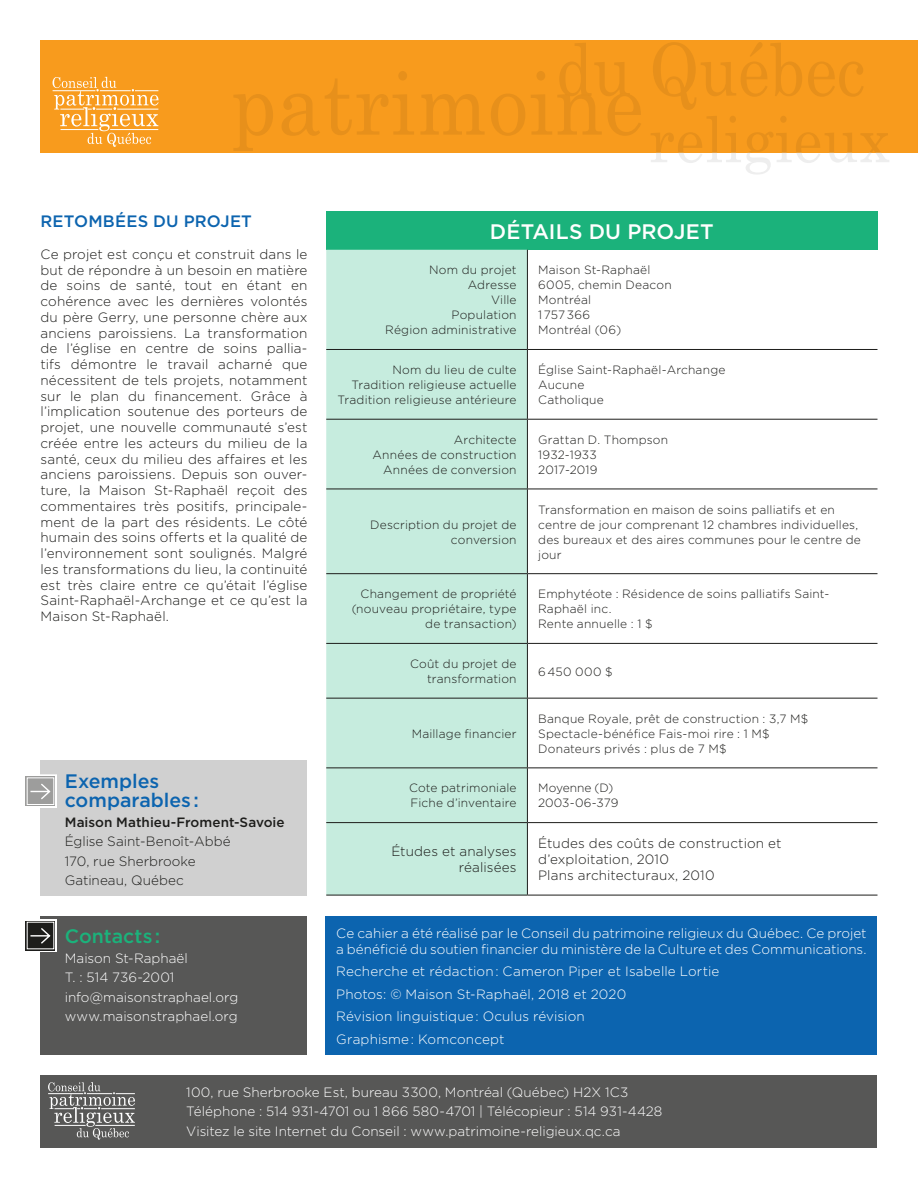
<style>
.page{position:relative;width:918px;height:1188px;background:#fff}
.page>*{position:absolute;margin:0;border:0;box-sizing:border-box;transform-origin:0 0}
._04_Intertitre{font:500 21px "Gotham";letter-spacing:.005em;color:#fff}
._03_Txt_Base{font:500 19.5px/19.5px "Gotham";color:#0c64af}
._03_Txt_Base-2{font:500 19.5px "Gotham";color:#1bb27b}
._04_Intertitre-2{font:500 16.5px "Gotham";letter-spacing:.01em;color:#0c64af}
._03_Txt_Base-3{font:300 13.5px/15.8px "Gotham";letter-spacing:.005em;color:#1d1d1b;text-align:justify}
._03_Txt_Base-4{font:300 13.5px/15.8px "Gotham";letter-spacing:.005em;color:#fff}
._03_Txt_Base-5{font:500 13.5px "Gotham";color:#1d1d1b}
._03_Txt_Base-6{font:300 12px/15px "Gotham";letter-spacing:.015em;color:#1d1d1b}
</style>
<div class="page">
<div style="left:40px;top:40px;width:878px;height:113px;background:#f89b1d"></div>
<svg style="left:651px;top:116px;width:238px;height:58px"></svg>
<svg style="left:234px;top:94px;width:39px;height:57px"></svg>
<svg style="left:282px;top:71px;width:132px;height:65px"></svg>
<svg style="left:421px;top:94px;width:64px;height:41px"></svg>
<svg style="left:491px;top:94px;width:34px;height:42px"></svg>
<svg style="left:531px;top:43px;width:110px;height:93px"></svg>
<svg style="left:653px;top:42px;width:149px;height:68px"></svg>
<svg style="left:808px;top:62px;width:55px;height:35px"></svg>
<svg style="left:53px;top:77px;width:106px;height:70px"></svg>
<div style="left:326px;top:212px;width:552px;height:38px;background:#1bb27b"></div>
<div style="left:326px;top:250px;width:201px;height:645px;background:#c6ecde"></div>
<hr style="left:326px;top:349px;width:201px;height:1px;background:#1d1d1b">
<hr style="left:527px;top:349px;width:350px;height:1px;background:#1d1d1b">
<hr style="left:326px;top:419px;width:201px;height:1px;background:#1d1d1b">
<hr style="left:527px;top:419px;width:350px;height:1px;background:#1d1d1b">
<hr style="left:326px;top:489px;width:201px;height:1px;background:#1d1d1b">
<hr style="left:527px;top:489px;width:350px;height:1px;background:#1d1d1b">
<hr style="left:326px;top:573px;width:201px;height:1px;background:#1d1d1b">
<hr style="left:527px;top:573px;width:350px;height:1px;background:#1d1d1b">
<hr style="left:326px;top:643px;width:201px;height:1px;background:#1d1d1b">
<hr style="left:527px;top:643px;width:350px;height:1px;background:#1d1d1b">
<hr style="left:326px;top:698px;width:201px;height:1px;background:#1d1d1b">
<hr style="left:527px;top:698px;width:350px;height:1px;background:#1d1d1b">
<hr style="left:326px;top:767px;width:201px;height:1px;background:#1d1d1b">
<hr style="left:527px;top:767px;width:350px;height:1px;background:#1d1d1b">
<hr style="left:527px;top:250px;width:1px;height:99px;background:#1d1d1b">
<hr style="left:527px;top:350px;width:1px;height:69px;background:#1d1d1b">
<hr style="left:527px;top:420px;width:1px;height:69px;background:#1d1d1b">
<hr style="left:527px;top:489px;width:1px;height:84px;background:#1d1d1b">
<hr style="left:527px;top:574px;width:1px;height:69px;background:#1d1d1b">
<hr style="left:527px;top:644px;width:1px;height:54px;background:#1d1d1b">
<hr style="left:527px;top:699px;width:1px;height:68px;background:#1d1d1b">
<hr style="left:527px;top:768px;width:1px;height:54px;background:#1d1d1b">
<hr style="left:527px;top:823px;width:1px;height:72px;background:#1d1d1b">
<hr style="left:326px;top:822px;width:201px;height:1px;background:#1d1d1b">
<hr style="left:527px;top:822px;width:350px;height:1px;background:#1d1d1b">
<hr style="left:326px;top:895px;width:201px;height:1px;background:#1d1d1b">
<hr style="left:527px;top:895px;width:350px;height:1px;background:#1d1d1b">
<div style="left:326px;top:916px;width:552px;height:139px;background:#0c64af"></div>
<div style="left:40px;top:1075px;width:838px;height:73px;background:#575756"></div>
<div style="left:40px;top:916px;width:268px;height:139px;background:#575756"></div>
<div style="left:40px;top:761px;width:268px;height:135px;background:#d0d0d0"></div>
<svg style="left:48px;top:1082px;width:87px;height:58px"></svg>
<svg style="left:25px;top:775px;width:32px;height:33px"></svg>
<svg style="left:25px;top:919px;width:32px;height:33px"></svg>
<p class="_04_Intertitre-2" style="left:40px;top:212px;width:213px">RETOMBÉES DU PROJET</p>
<p class="_03_Txt_Base-3" style="left:40px;top:246px;width:269px">Ce projet est conçu et construit dans le but de répondre à un besoin en matière de soins de santé, tout en étant en cohérence avec les dernières volontés du père Gerry, une personne chère aux anciens paroissiens. La transformation de l’église en centre de soins pallia&shy;tifs démontre le travail acharné que nécessitent de tels projets, notamment sur le plan du financement. Grâce à l’implication soutenue des porteurs de projet, une nouvelle communauté s’est créée entre les acteurs du milieu de la santé, ceux du milieu des affaires et les anciens paroissiens. Depuis son ouver&shy;ture, la Maison St-Raphaël reçoit des commentaires très positifs, principale&shy;ment de la part des résidents. Le côté humain des soins offerts et la qualité de l’environnement sont soulignés. Malgré les transformations du lieu, la continuité est très claire entre ce qu’était l’église Saint-Raphaël-Archange et ce qu’est la Maison St-Raphaël.</p>
<p class="_03_Txt_Base" style="left:65px;top:771px;width:136px">Exemples comparables:</p>
<p class="_03_Txt_Base-5" style="left:65px;top:814px;width:221px">Maison Mathieu-Froment-Savoie</p>
<p class="_03_Txt_Base-3" style="left:65px;top:833px;width:167px">Église Saint-Benoît-Abbé</p>
<p class="_03_Txt_Base-3" style="left:65px;top:853px;width:132px">170, rue Sherbrooke</p>
<p class="_03_Txt_Base-3" style="left:65px;top:872px;width:120px">Gatineau, Québec</p>
<p class="_03_Txt_Base-2" style="left:65px;top:925px;width:97px">Contacts:</p>
<p class="_03_Txt_Base-4" style="left:65px;top:950px;width:125px">Maison St-Raphaël</p>
<p class="_03_Txt_Base-4" style="left:65px;top:967px;width:175px;line-height:19.5px">T. : 514 736-2001 info@maisonstraphael.org</p>
<p class="_03_Txt_Base-4" style="left:65px;top:1008px;width:174px">www.maisonstraphael.org</p>
<p class="_04_Intertitre" style="left:490px;top:219px;width:225px">DÉTAILS DU PROJET</p>
<p class="_03_Txt_Base-6" style="left:429px;top:262px;width:89px">Nom du projet</p>
<p class="_03_Txt_Base-6" style="left:468px;top:277px;width:50px">Adresse</p>
<p class="_03_Txt_Base-6" style="left:491px;top:292px;width:27px">Ville</p>
<p class="_03_Txt_Base-6" style="left:452px;top:307px;width:66px">Population</p>
<p class="_03_Txt_Base-6" style="left:385px;top:322px;width:133px">Région administrative</p>
<p class="_03_Txt_Base-6" style="left:538px;top:262px;width:114px">Maison St-Raphaël</p>
<p class="_03_Txt_Base-6" style="left:538px;top:277px;width:135px">6005, chemin Deacon</p>
<p class="_03_Txt_Base-6" style="left:538px;top:292px;width:54px">Montréal</p>
<p class="_03_Txt_Base-6" style="left:538px;top:307px;width:53px">1757366</p>
<p class="_03_Txt_Base-6" style="left:538px;top:322px;width:85px">Montréal (06)</p>
<p class="_03_Txt_Base-6" style="left:392px;top:362px;width:126px">Nom du lieu de culte</p>
<p class="_03_Txt_Base-6" style="left:352px;top:377px;width:167px">Tradition religieuse actuelle</p>
<p class="_03_Txt_Base-6" style="left:338px;top:392px;width:180px">Tradition religieuse antérieure</p>
<p class="_03_Txt_Base-6" style="left:454px;top:432px;width:64px">Architecte</p>
<p class="_03_Txt_Base-6" style="left:373px;top:447px;width:146px">Années de construction</p>
<p class="_03_Txt_Base-6" style="left:383px;top:462px;width:135px">Années de conversion</p>
<p class="_03_Txt_Base-6" style="left:370px;top:517px;width:148px;text-align:right">Description du projet de conversion</p>
<p class="_03_Txt_Base-6" style="left:538px;top:362px;width:189px">Église Saint-Raphaël-Archange<br>Aucune</p>
<p class="_03_Txt_Base-6" style="left:538px;top:392px;width:67px">Catholique</p>
<p class="_03_Txt_Base-6" style="left:538px;top:432px;width:131px">Grattan D. Thompson</p>
<p class="_03_Txt_Base-6" style="left:538px;top:447px;width:60px">1932-1933</p>
<p class="_03_Txt_Base-6" style="left:538px;top:462px;width:61px">2017-2019</p>
<p class="_03_Txt_Base-6" style="left:538px;top:502px;width:324px">Transformation en maison de soins palliatifs et en centre de jour comprenant 12 chambres individuelles, des bureaux et des aires communes pour le centre de jour</p>
<p class="_03_Txt_Base-6" style="left:352px;top:586px;width:166px;text-align:right">Changement de propriété (nouveau propriétaire, type de transaction)</p>
<p class="_03_Txt_Base-6" style="left:538px;top:586px;width:293px">Emphytéote : Résidence de soins palliatifs Saint-<br>Raphaël inc.</p>
<p class="_03_Txt_Base-6" style="left:538px;top:616px;width:116px">Rente annuelle : 1 $</p>
<p class="_03_Txt_Base-6" style="left:410px;top:656px;width:108px;text-align:right">Coût du projet de transformation</p>
<p class="_03_Txt_Base-6" style="left:538px;top:664px;width:76px">6450 000 $</p>
<p class="_03_Txt_Base-6" style="left:412px;top:726px;width:106px">Maillage financier</p>
<p class="_03_Txt_Base-6" style="left:409px;top:781px;width:109px">Cote patrimoniale</p>
<p class="_03_Txt_Base-6" style="left:410px;top:796px;width:108px">Fiche d’inventaire</p>
<p class="_03_Txt_Base-6" style="left:538px;top:711px;width:272px">Banque Royale, prêt de construction : 3,7 M$</p>
<p class="_03_Txt_Base-6" style="left:538px;top:726px;width:233px">Spectacle-bénéfice Fais-moi rire : 1 M$</p>
<p class="_03_Txt_Base-6" style="left:538px;top:741px;width:190px">Donateurs privés : plus de 7 M$</p>
<p class="_03_Txt_Base-6" style="left:538px;top:781px;width:77px">Moyenne (D)</p>
<p class="_03_Txt_Base-6" style="left:538px;top:796px;width:82px">2003-06-379</p>
<p class="_03_Txt_Base-3" style="left:391px;top:844px;width:127px;text-align:right">Études et analyses réalisées</p>
<p class="_03_Txt_Base-3" style="left:538px;top:836px;width:245px">Études des coûts de construction et d’exploitation, 2010</p>
<p class="_03_Txt_Base-3" style="left:538px;top:867px;width:178px">Plans architecturaux, 2010</p>
<p class="_03_Txt_Base-4" style="left:336px;top:925px;width:532px">Ce cahier a été réalisé par le Conseil du patrimoine religieux du Québec. Ce projet a bénéficié du soutien financier du ministère de la Culture et des Communications.</p>
<p class="_03_Txt_Base-4" style="left:336px;top:963px;width:385px">Recherche et rédaction: Cameron Piper et Isabelle Lortie</p>
<p class="_03_Txt_Base-4" style="left:336px;top:986px;width:292px">Photos: © Maison St-Raphaël, 2018 et 2020</p>
<p class="_03_Txt_Base-4" style="left:336px;top:1008px;width:250px">Révision linguistique: Oculus révision</p>
<p class="_03_Txt_Base-4" style="left:336px;top:1031px;width:170px">Graphisme: Komconcept</p>
<p class="_03_Txt_Base-4" style="left:186px;top:1084px;width:444px">100, rue Sherbrooke Est, bureau 3300, Montréal (Québec) H2X 1C3</p>
<p class="_03_Txt_Base-4" style="left:186px;top:1103px;width:478px">Téléphone : 514 931-4701 ou 1 866 580-4701 | Télécopieur : 514 931-4428</p>
<p class="_03_Txt_Base-4" style="left:186px;top:1123px;width:436px">Visitez le site Internet du Conseil : www.patrimoine-religieux.qc.ca</p>
</div>
